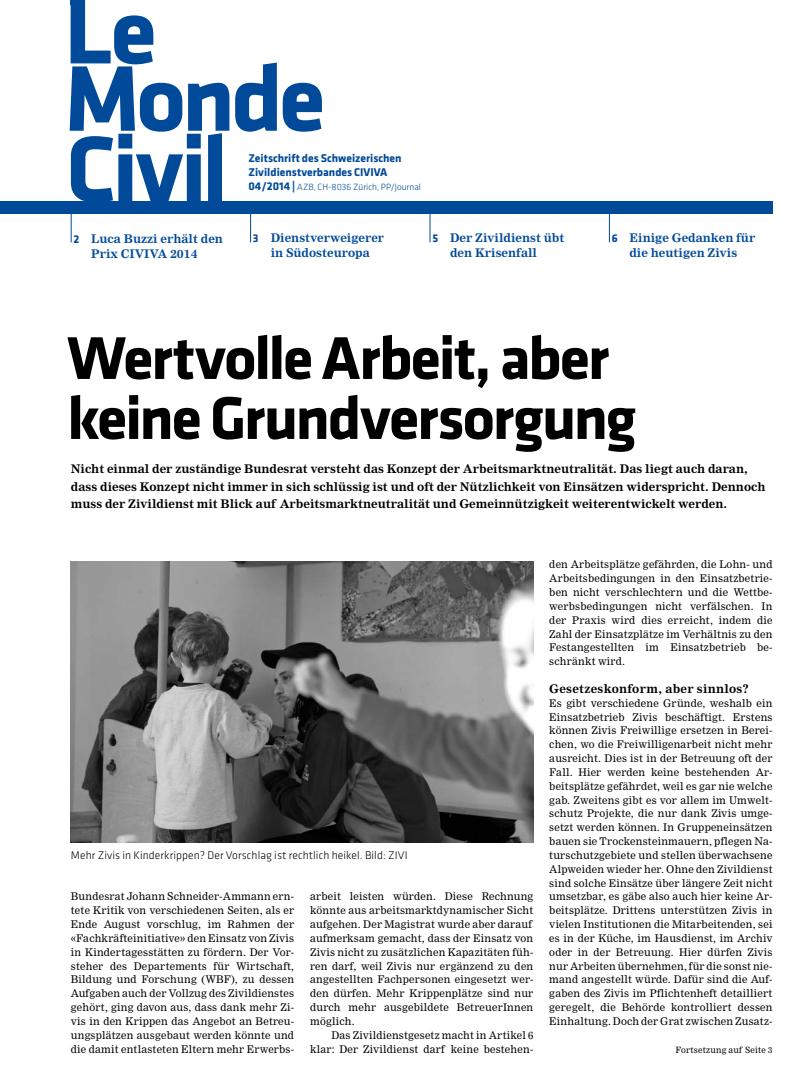
<style>
.page{position:relative;width:808px;height:1088px;background:#fff}
.page>*{position:absolute;margin:0;border:0;box-sizing:border-box;transform-origin:0 0}
.t1{font:700 62.5px/60px "Klavika";letter-spacing:-.035em;color:#000}
.t2{font:700 11.62px/17.5px "Nimrod MT Std";color:#000}
.t3{font:700 11.62px/15px "Nimrod MT Std";color:#004a99}
.t4{font:700 11.62px/13.8px "Klavika";color:#004a99}
.t5{font:700 11.62px "Nimrod MT Std";letter-spacing:.02em;color:#000}
.t6{font:300 11.5px "Klavika";letter-spacing:.01em;color:#000}
.t7{font:10.38px/13.9px "Nimrod MT Std";letter-spacing:.02em;color:#000;text-align:justify}
.t8{font:300 9.38px "Klavika";color:#004a99}
.t9{font:8.5px "Nimrod MT Std";letter-spacing:.025em;color:#000}
.s1{font-weight:700;font-size:11.62px}
.s2{font-family:"Klavika"}
</style>
<div class="page">
<div style="left:0;top:201px;width:772px;height:12px;background:#004a99"></div>
<svg style="left:70px;top:0;width:252px;height:201px"></svg>
<hr style="left:71px;top:207px;width:1px;height:35px;background:#004a99">
<hr style="left:250px;top:207px;width:1px;height:35px;background:#004a99">
<hr style="left:430px;top:207px;width:1px;height:35px;background:#004a99">
<hr style="left:609px;top:207px;width:1px;height:35px;background:#004a99">
<div style="left:71px;top:0;width:14px;height:5px;background:#004a99"></div>
<img style="left:71px;top:562px;width:462px;height:280px">
<p class="t4" style="left:248px;top:151px;width:155px">Zeitschrift des Schweizerischen<br>Zivildienstverbandes CIVIVA</p>
<p class="t8" style="left:248px;top:181px;width:174px"><span class="s1">04/2014 |</span> AZB, CH-8036 Zürich, PP/Journal</p>
<p class="t3" style="left:91px;top:231px;width:133px;text-indent:-18px"><span class="s2">2</span> Luca Buzzi erhält den<br>Prix CIVIVA 2014</p>
<p class="t3" style="left:253px;top:231px;width:133px;text-align:center"><span class="s2">3</span> Dienstverweigerer in Südosteuropa</p>
<p class="t3" style="left:450px;top:230px;width:116px;text-indent:-18px"><span class="s2">5</span> Der Zivildienst übt den Krisenfall</p>
<p class="t3" style="left:612px;top:230px;width:145px;text-align:center"><span class="s2">6</span> Einige Gedanken für die heutigen Zivis</p>
<h1 class="t1" style="left:67px;top:325px;width:571px">Wertvolle Arbeit, aber keine Grundversorgung</h1>
<p class="t2" style="left:71px;top:460px;width:696px">Nicht einmal der zuständige Bundesrat versteht das Konzept der Arbeitsmarktneutralität. Das liegt auch daran, dass dieses Konzept nicht immer in sich schlüssig ist und oft der Nützlichkeit von Einsätzen widerspricht. Dennoch muss der Zivildienst mit Blick auf Arbeitsmarktneutralität und Gemeinnützigkeit weiterentwickelt werden.</p>
<p class="t6" style="left:71px;top:848px;width:338px">Mehr Zivis in Kinderkrippen? Der Vorschlag ist rechtlich heikel. Bild: ZIVI</p>
<p class="t7" style="left:71px;top:890px;width:225px">Bundesrat Johann Schneider-Ammann ern&shy;tete Kritik von verschiedenen Seiten, als er Ende August vorschlug, im Rahmen der «Fachkräfteinitiative» den Einsatz von Zivis in Kindertagesstätten zu fördern. Der Vor&shy;steher des Departements für Wirtschaft, Bildung und Forschung (WBF), zu dessen Aufgaben auch der Vollzug des Zivildienstes gehört, ging davon aus, dass dank mehr Zi&shy;vis in den Krippen das Angebot an Betreu&shy;ungsplätzen ausgebaut werden könnte und die damit entlasteten Eltern mehr Erwerbs-</p>
<p class="t7" style="left:310px;top:890px;width:225px;text-align:left">arbeit leisten würden. Diese Rechnung könnte aus arbeitsmarktdynamischer Sicht aufgehen. Der Magistrat wurde aber darauf aufmerksam gemacht, dass der Einsatz von Zivis nicht zu zusätzlichen Kapazitäten füh&shy;ren darf, weil Zivis nur ergänzend zu den angestellten Fachpersonen eingesetzt wer&shy;den dürfen. Mehr Krippenplätze sind nur durch mehr ausgebildete BetreuerInnen möglich.</p>
<p class="t7" style="left:310px;top:1028px;width:225px;text-align:right">Das Zivildienstgesetz macht in Artikel 6 klar: Der Zivildienst darf keine bestehen-</p>
<p class="t7" style="left:549px;top:558px;width:225px">den Arbeitsplätze gefährden, die Lohn- und Arbeitsbedingungen in den Einsatzbetrie&shy;ben nicht verschlechtern und die Wettbe&shy;werbsbedingungen nicht verfälschen. In der Praxis wird dies erreicht, indem die Zahl der Einsatzplätze im Verhältnis zu den Festangestellten im Einsatzbetrieb be&shy;schränkt wird.</p>
<p class="t5" style="left:549px;top:682px;width:201px">Gesetzeskonform, aber sinnlos?</p>
<p class="t7" style="left:549px;top:696px;width:225px">Es gibt verschiedene Gründe, weshalb ein Einsatzbetrieb Zivis beschäftigt. Erstens können Zivis Freiwillige ersetzen in Berei&shy;chen, wo die Freiwilligenarbeit nicht mehr ausreicht. Dies ist in der Betreuung oft der Fall. Hier werden keine bestehenden Ar&shy;beitsplätze gefährdet, weil es gar nie welche gab. Zweitens gibt es vor allem im Umwelt&shy;schutz Projekte, die nur dank Zivis umge&shy;setzt werden können. In Gruppeneinsätzen bauen sie Trockensteinmauern, pflegen Na&shy;turschutzgebiete und stellen überwachsene Alpweiden wieder her. Ohne den Zivildienst sind solche Einsätze über längere Zeit nicht umsetzbar, es gäbe also auch hier keine Ar&shy;beitsplätze. Drittens unterstützen Zivis in vielen Institutionen die Mitarbeitenden, sei es in der Küche, im Hausdienst, im Archiv oder in der Betreuung. Hier dürfen Zivis nur Arbeiten übernehmen, für die sonst nie&shy;mand angestellt würde. Dafür sind die Auf&shy;gaben des Zivis im Pflichtenheft detailliert geregelt, die Behörde kontrolliert dessen Einhaltung. Doch der Grat zwischen Zusatz-</p>
<p class="t9" style="left:675px;top:1044px;width:98px">Fortsetzung auf Seite 3</p>
</div>
